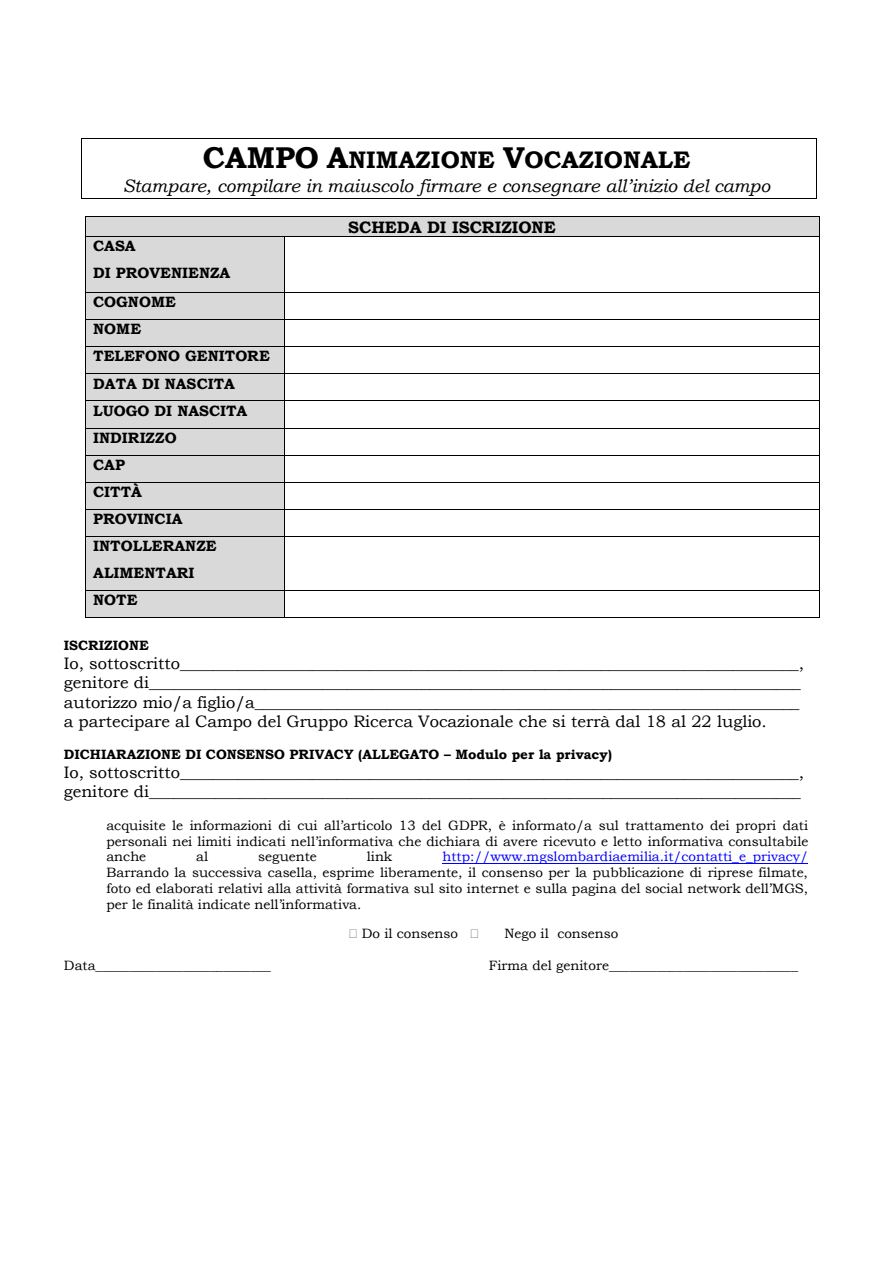
<style>
.page{position:relative;width:893px;height:1263px;background:#fff}
.page>*{position:absolute;margin:0;border:0;box-sizing:border-box;transform-origin:0 0}
.t1{font:700 24px "Bookman Old Style";color:#000}
.t2{font:italic 18px "Bookman Old Style";color:#000}
.t3{font:16.5px "Bookman Old Style";color:#000}
.t4{font:700 16.5px "Bookman Old Style";color:#000}
.t5{font:700 15px/26.4px "Bookman Old Style";color:#000}
.t6{font:13.5px/15.9px "Bookman Old Style";color:#000;text-align:justify}
.t7{font:700 13.5px "Bookman Old Style";color:#000}
.s1{font-size:30px}
.s2{color:#00f}
</style>
<div class="page">
<hr style="left:82px;top:138px;width:734px;height:1px;background:#000">
<hr style="left:81px;top:139px;width:1px;height:36px;background:#000">
<hr style="left:816px;top:139px;width:1px;height:36px;background:#000">
<hr style="left:82px;top:198px;width:734px;height:1px;background:#000">
<svg style="left:81px;top:175px;width:1px;height:24px"></svg>
<svg style="left:816px;top:175px;width:1px;height:24px"></svg>
<div style="left:93px;top:217px;width:718px;height:19px;background:#d9d9d9"></div>
<hr style="left:86px;top:216px;width:733px;height:1px;background:#000">
<div style="left:86px;top:237px;width:198px;height:55px;background:#d9d9d9"></div>
<svg style="left:85px;top:216px;width:1px;height:21px"></svg>
<hr style="left:86px;top:236px;width:198px;height:1px;background:#000">
<hr style="left:285px;top:236px;width:534px;height:1px;background:#000">
<svg style="left:819px;top:216px;width:1px;height:21px"></svg>
<hr style="left:85px;top:237px;width:1px;height:55px;background:#000">
<hr style="left:284px;top:237px;width:1px;height:55px;background:#000">
<hr style="left:819px;top:237px;width:1px;height:55px;background:#000">
<div style="left:86px;top:293px;width:198px;height:26px;background:#d9d9d9"></div>
<hr style="left:86px;top:292px;width:198px;height:1px;background:#000">
<hr style="left:285px;top:292px;width:534px;height:1px;background:#000">
<div style="left:86px;top:320px;width:198px;height:26px;background:#d9d9d9"></div>
<hr style="left:86px;top:319px;width:198px;height:1px;background:#000">
<hr style="left:285px;top:319px;width:534px;height:1px;background:#000">
<div style="left:86px;top:347px;width:198px;height:26px;background:#d9d9d9"></div>
<hr style="left:86px;top:346px;width:198px;height:1px;background:#000">
<hr style="left:285px;top:346px;width:534px;height:1px;background:#000">
<div style="left:86px;top:374px;width:198px;height:27px;background:#d9d9d9"></div>
<hr style="left:86px;top:373px;width:198px;height:1px;background:#000">
<hr style="left:285px;top:373px;width:534px;height:1px;background:#000">
<div style="left:86px;top:401px;width:198px;height:27px;background:#d9d9d9"></div>
<hr style="left:86px;top:401px;width:198px;height:1px;background:#000">
<hr style="left:285px;top:401px;width:534px;height:1px;background:#000">
<div style="left:86px;top:428px;width:198px;height:27px;background:#d9d9d9"></div>
<hr style="left:86px;top:428px;width:198px;height:1px;background:#000">
<hr style="left:285px;top:428px;width:534px;height:1px;background:#000">
<div style="left:86px;top:456px;width:198px;height:26px;background:#d9d9d9"></div>
<hr style="left:86px;top:455px;width:198px;height:1px;background:#000">
<hr style="left:285px;top:455px;width:534px;height:1px;background:#000">
<div style="left:86px;top:483px;width:198px;height:26px;background:#d9d9d9"></div>
<hr style="left:86px;top:482px;width:198px;height:1px;background:#000">
<hr style="left:285px;top:482px;width:534px;height:1px;background:#000">
<div style="left:86px;top:510px;width:198px;height:26px;background:#d9d9d9"></div>
<hr style="left:86px;top:509px;width:198px;height:1px;background:#000">
<hr style="left:285px;top:509px;width:534px;height:1px;background:#000">
<div style="left:86px;top:537px;width:198px;height:53px;background:#d9d9d9"></div>
<svg style="left:85px;top:292px;width:1px;height:245px"></svg>
<hr style="left:86px;top:536px;width:198px;height:1px;background:#000">
<svg style="left:284px;top:292px;width:1px;height:245px"></svg>
<hr style="left:285px;top:536px;width:534px;height:1px;background:#000">
<svg style="left:819px;top:292px;width:1px;height:245px"></svg>
<hr style="left:85px;top:537px;width:1px;height:53px;background:#000">
<hr style="left:284px;top:537px;width:1px;height:53px;background:#000">
<hr style="left:819px;top:537px;width:1px;height:53px;background:#000">
<div style="left:86px;top:591px;width:198px;height:26px;background:#d9d9d9"></div>
<hr style="left:86px;top:590px;width:198px;height:1px;background:#000">
<hr style="left:285px;top:590px;width:534px;height:1px;background:#000">
<svg style="left:85px;top:590px;width:1px;height:28px"></svg>
<hr style="left:86px;top:617px;width:198px;height:1px;background:#000">
<svg style="left:284px;top:590px;width:1px;height:28px"></svg>
<hr style="left:285px;top:617px;width:534px;height:1px;background:#000">
<svg style="left:819px;top:590px;width:1px;height:28px"></svg>
<hr style="left:443px;top:863px;width:365px;height:1px;background:#00f">
<p class="t1" style="left:203px;top:146px;width:489px"><span class="s1">CAMPO A</span>NIMAZIONE <span class="s1">V</span>OCAZIONALE</p>
<p class="t2" style="left:123px;top:175px;width:649px">Stampare, compilare in maiuscolo firmare e consegnare all’inizio del campo</p>
<p class="t4" style="left:348px;top:217px;width:209px">SCHEDA DI ISCRIZIONE</p>
<p class="t5" style="left:93px;top:233px;width:44px">CASA</p>
<p class="t5" style="left:93px;top:259px;width:139px">DI PROVENIENZA</p>
<p class="t5" style="left:93px;top:288px;width:84px">COGNOME</p>
<p class="t5" style="left:93px;top:316px;width:49px">NOME</p>
<p class="t5" style="left:93px;top:343px;width:178px">TELEFONO GENITORE</p>
<p class="t5" style="left:93px;top:370px;width:143px">DATA DI NASCITA</p>
<p class="t5" style="left:93px;top:397px;width:156px">LUOGO DI NASCITA</p>
<p class="t5" style="left:93px;top:424px;width:85px">INDIRIZZO</p>
<p class="t5" style="left:93px;top:451px;width:33px">CAP</p>
<p class="t5" style="left:93px;top:478px;width:50px">CITTÀ</p>
<p class="t5" style="left:93px;top:506px;width:91px">PROVINCIA</p>
<p class="t5" style="left:93px;top:533px;width:125px">INTOLLERANZE<br>ALIMENTARI</p>
<p class="t5" style="left:93px;top:586px;width:46px">NOTE</p>
<p class="t7" style="left:64px;top:637px;width:86px">ISCRIZIONE</p>
<p class="t3" style="left:64px;top:653px;width:742px">Io, sottoscritto___________________________________________________________________________,</p>
<p class="t3" style="left:64px;top:673px;width:738px">genitore di_______________________________________________________________________________</p>
<p class="t3" style="left:64px;top:692px;width:737px">autorizzo mio/a figlio/a__________________________________________________________________</p>
<p class="t3" style="left:64px;top:711px;width:704px">a partecipare al Campo del Gruppo Ricerca Vocazionale che si terrà dal 18 al 22 luglio.</p>
<p class="t7" style="left:64px;top:747px;width:550px">DICHIARAZIONE DI CONSENSO PRIVACY (ALLEGATO – Modulo per la privacy)</p>
<p class="t3" style="left:64px;top:762px;width:742px">Io, sottoscritto___________________________________________________________________________,</p>
<p class="t3" style="left:64px;top:782px;width:738px">genitore di_______________________________________________________________________________</p>
<p class="t6" style="left:106px;top:817px;width:703px">acquisite le informazioni di cui all’articolo 13 del GDPR, è informato/a sul trattamento dei propri dati personali nei limiti indicati nell’informativa che dichiara di avere ricevuto e letto informativa consultabile anche</p>
<p class="t6" style="left:106px;top:849px;width:703px;text-indent:336px"><span class="s2">http://www.mgslombardiaemilia.it/contatti_e_privacy/ </span>Barrando la successiva casella, esprime liberamente, il consenso per la pubblicazione di riprese filmate, foto ed elaborati relativi alla attività formativa sul sito internet e sulla pagina del social network dell’MGS, per le finalità indicate nell’informativa.</p>
<p class="t6" style="left:362px;top:925px;width:98px">Do il consenso</p>
<p class="t6" style="left:504px;top:925px;width:116px">Nego il consenso</p>
<p class="t6" style="left:64px;top:957px;width:209px">Data__________________________</p>
<p class="t6" style="left:489px;top:957px;width:311px">Firma del genitore____________________________</p>
<p class="t6" style="left:196px;top:849px;width:13px">al</p>
<p class="t6" style="left:258px;top:849px;width:60px">seguente</p>
<p class="t6" style="left:367px;top:849px;width:27px">link</p>
</div>
